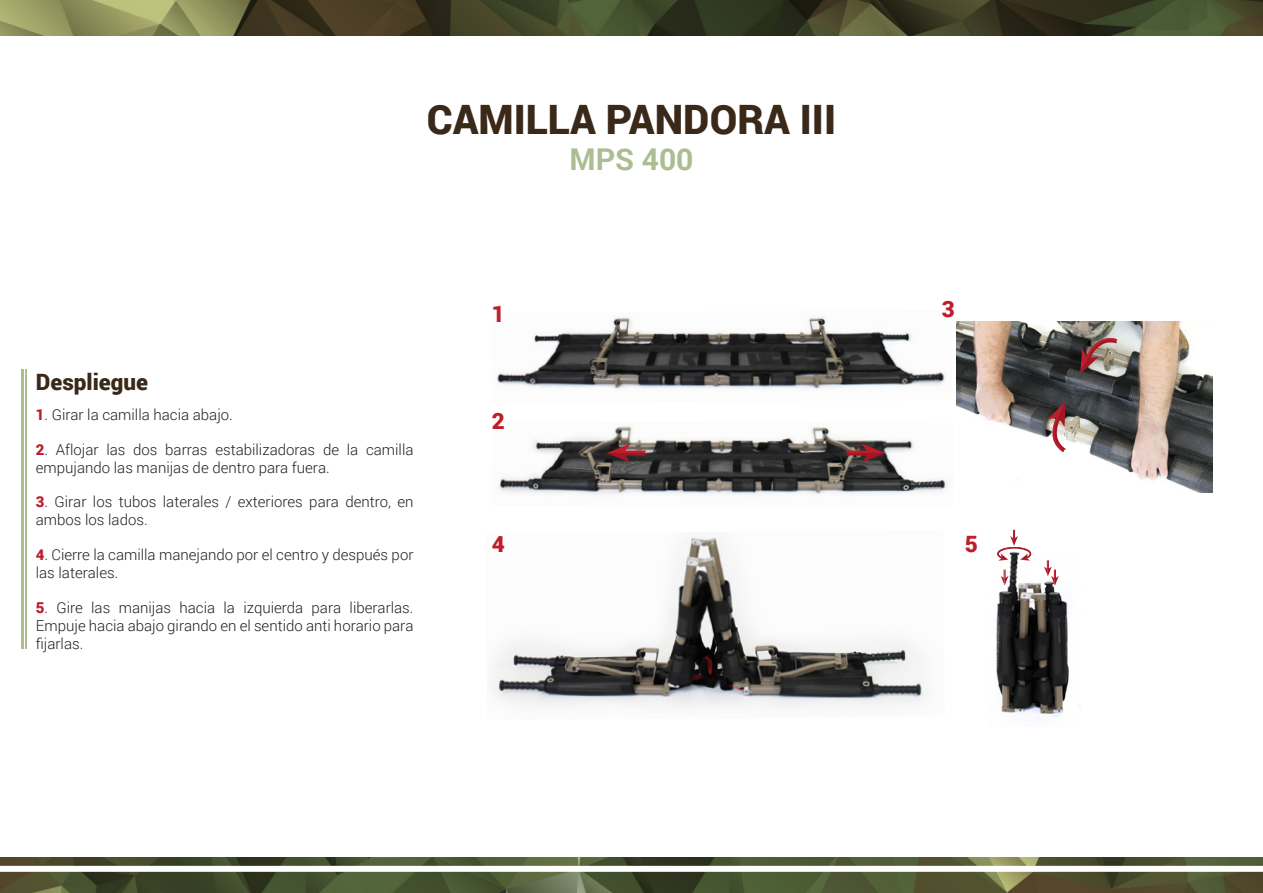
<style>
.page{position:relative;width:1263px;height:893px;background:#fff}
.page>*{position:absolute;margin:0;border:0;box-sizing:border-box;transform-origin:0 0}
.t1{font:900 40.5px "Roboto";color:#3a2819}
.t2{font:700 30px "Roboto";color:#abbd91}
.t3{font:900 22.5px "Roboto";color:#3a2819}
.t4{font:900 22.5px "Roboto";color:#be1d2c}
.t5{font:300 15px/18px "Roboto";color:#231f20}
.s1{font-weight:900;color:#be1d2c}
</style>
<div class="page">
<hr style="left:26px;top:369px;width:1px;height:280px;background:#abbd91">
<hr style="left:21px;top:369px;width:3px;height:280px;background:#abbd91">
<img style="left:0;top:858px;width:1263px;height:35px">
<div style="left:0;top:866px;width:1263px;height:6px;background:#fff"></div>
<img style="left:0;top:0;width:1263px;height:35px">
<img style="left:996px;top:553px;width:73px;height:164px">
<svg style="left:1001px;top:569px;width:7px;height:17px"></svg>
<svg style="left:1044px;top:560px;width:15px;height:26px"></svg>
<svg style="left:997px;top:529px;width:34px;height:32px"></svg>
<img style="left:492px;top:537px;width:435px;height:171px">
<img style="left:498px;top:426px;width:450px;height:70px">
<svg style="left:607px;top:444px;width:39px;height:18px"></svg>
<svg style="left:846px;top:444px;width:39px;height:18px"></svg>
<img style="left:497px;top:316px;width:448px;height:74px">
<img style="left:957px;top:322px;width:256px;height:170px">
<svg style="left:1080px;top:334px;width:37px;height:40px"></svg>
<svg style="left:1047px;top:402px;width:19px;height:50px"></svg>
<h1 class="t1" style="left:427px;top:91px;width:411px">CAMILLA PANDORA III</h1>
<h2 class="t2" style="left:569px;top:138px;width:125px">MPS 400</h2>
<h3 class="t3" style="left:36px;top:366px;width:114px">Despliegue</h3>
<p class="t5" style="left:36px;top:406px;width:198px"><span class="s1">1</span>. Girar la camilla hacia abajo.</p>
<p class="t5" style="left:36px;top:440px;width:379px"><span class="s1">2</span>. Aflojar las dos barras estabilizadoras de la camilla empujando las manijas de dentro para fuera.</p>
<p class="t5" style="left:36px;top:493px;width:379px"><span class="s1">3</span>. Girar los tubos laterales / exteriores para dentro, en ambos los lados.</p>
<p class="t5" style="left:36px;top:545px;width:379px"><span class="s1">4</span>. Cierre la camilla manejando por el centro y después por las laterales.</p>
<p class="t5" style="left:36px;top:598px;width:379px;text-align:justify"><span class="s1">5</span>. Gire las manijas hacia la izquierda para liberarlas.<br>Empuje hacia abajo girando en el sentido anti horario para fijarlas.</p>
<h3 class="t4" style="left:492px;top:298px;width:15px">1</h3>
<h3 class="t4" style="left:942px;top:293px;width:15px">3</h3>
<h3 class="t4" style="left:492px;top:405px;width:15px">2</h3>
<h3 class="t4" style="left:492px;top:528px;width:15px">4</h3>
<h3 class="t4" style="left:965px;top:528px;width:15px">5</h3>
</div>
